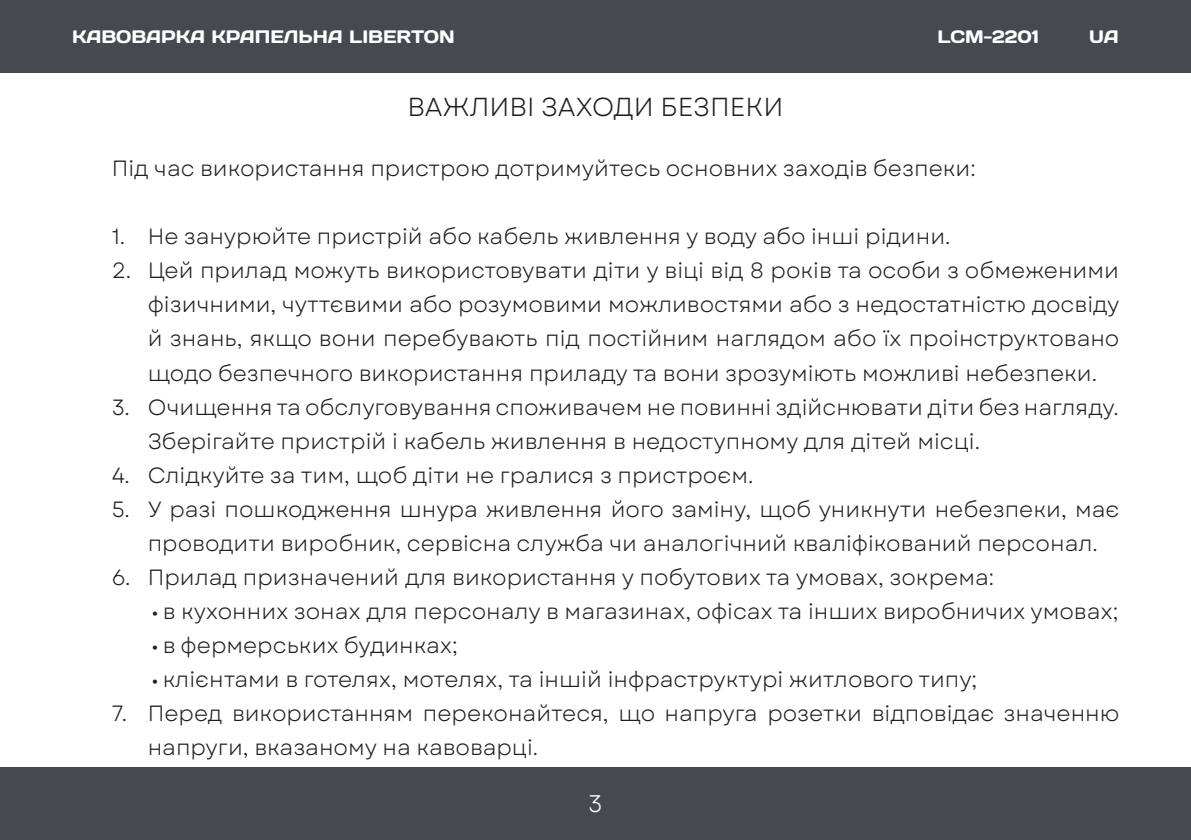
<style>
.page{position:relative;width:1191px;height:840px;background:#fff}
.page>*{position:absolute;margin:0;border:0;box-sizing:border-box;transform-origin:0 0}
.t1{font:26px "Garet";color:#231f20}
.t2{font:24px "Garet";color:#fff}
.t3{font:22px/34px "Garet";color:#231f20}
.t4{font:18px "Days One";color:#fff}
</style>
<div class="page">
<div style="left:0;top:0;width:1191px;height:72px;background:#444a50"></div>
<div style="left:0;top:767px;width:1191px;height:72px;background:#444a50"></div>
<p class="t4" style="left:72px;top:25px;width:384px">КАВОВАРКА КРАПЕЛЬНА LIBERTON</p>
<p class="t4" style="left:937px;top:25px;width:103px">LCM-2201</p>
<p class="t4" style="left:1089px;top:25px;width:31px">UA</p>
<p class="t1" style="left:407px;top:91px;width:377px">ВАЖЛИВІ ЗАХОДИ БЕЗПЕКИ</p>
<p class="t3" style="left:112px;top:152px;width:865px">Під час використання пристрою дотримуйтесь основних заходів безпеки:</p>
<p class="t3" style="left:112px;top:220px;width:840px">1. Не занурюйте пристрій або кабель живлення у воду або інші рідини.</p>
<p class="t3" style="left:148px;top:254px;width:973px;text-align:justify;text-indent:-36px">2. Цей прилад можуть використовувати діти у віці від 8 років та особи з обмеженими фізичними, чуттєвими або розумовими можливостями або з недостатністю досвіду й знань, якщо вони перебувають під постійним наглядом або їх проінструктовано щодо безпечного використання приладу та вони зрозуміють можливі небезпеки.</p>
<p class="t3" style="left:148px;top:390px;width:972px;text-indent:-36px">3. Очищення та обслуговування споживачем не повинні здійснювати діти без нагляду.<br>Зберігайте пристрій і кабель живлення в недоступному для дітей місці.</p>
<p class="t3" style="left:112px;top:458px;width:643px">4. Слідкуйте за тим, щоб діти не гралися з пристроєм.</p>
<p class="t3" style="left:148px;top:492px;width:973px;text-indent:-36px">5. У разі пошкодження шнура живлення його заміну, щоб уникнути небезпеки, має проводити виробник, сервісна служба чи аналогічний кваліфікований персонал.</p>
<p class="t3" style="left:112px;top:560px;width:884px">6. Прилад призначений для використання у побутових та умовах, зокрема:</p>
<p class="t3" style="left:151px;top:594px;width:968px">• в кухонних зонах для персоналу в магазинах, офісах та інших виробничих умовах;</p>
<p class="t3" style="left:151px;top:628px;width:308px">• в фермерських будинках;</p>
<p class="t3" style="left:151px;top:662px;width:827px">• клієнтами в готелях, мотелях, та іншій інфраструктурі житлового типу;</p>
<p class="t3" style="left:148px;top:696px;width:973px;text-indent:-36px">7. Перед використанням переконайтеся, що напруга розетки відповідає значенню напруги, вказаному на кавоварці.</p>
<p class="t2" style="left:588px;top:789px;width:16px">3</p>
</div>
